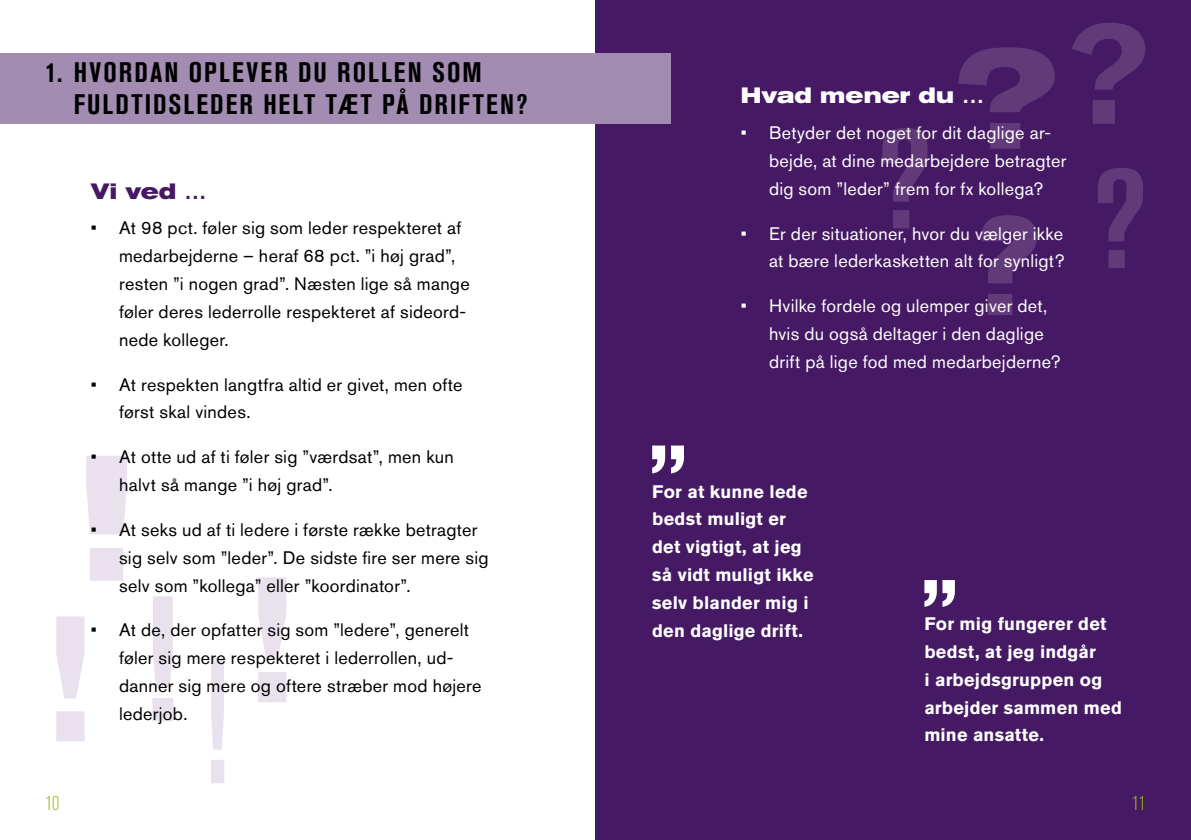
<style>
.page{position:relative;width:1191px;height:840px;background:#fff}
.page>*{position:absolute;margin:0;border:0;box-sizing:border-box;transform-origin:0 0}
.t1{font:700 condensed 28px/32px "Akzidenz Grotesk BE";letter-spacing:.08em;color:#000}
.t2{font:700 expanded 22px "Akzidenz Grotesk BE";letter-spacing:.01em;color:#fff}
.t3{font:700 expanded 22px "Akzidenz Grotesk BE";color:#461964}
.t4{font:300 condensed 20px "Akzidenz Grotesk BE";color:#97bf0d}
.t5{font:18px/27.8px "Akzidenz Grotesk BE";letter-spacing:.015em;color:#000}
.t6{font:18px/27.8px "Akzidenz Grotesk BE";letter-spacing:.015em;color:#fff}
.t7{font:700 18px/27.8px "Akzidenz Grotesk BE";letter-spacing:.015em;color:#fff}
</style>
<div class="page">
<div style="left:595px;top:0;width:596px;height:839px;background:#461964"></div>
<svg style="left:0;top:53px;width:1055px;height:71px;fill:#a28cb1"></svg>
<div style="left:595px;top:53px;width:76px;height:71px;background:#a28bb1"></div>
<svg style="left:1097px;top:168px;width:46px;height:100px"></svg>
<svg style="left:981px;top:215px;width:55px;height:100px"></svg>
<svg style="left:958px;top:47px;width:96px;height:102px"></svg>
<svg style="left:882px;top:128px;width:45px;height:100px"></svg>
<svg style="left:1072px;top:23px;width:73px;height:101px"></svg>
<svg style="left:86px;top:456px;width:41px;height:124px"></svg>
<svg style="left:258px;top:577px;width:28px;height:124px"></svg>
<svg style="left:152px;top:596px;width:21px;height:125px"></svg>
<svg style="left:211px;top:658px;width:13px;height:124px;background:#ece6f0"></svg>
<svg style="left:56px;top:616px;width:29px;height:125px"></svg>
<svg style="left:924px;top:580px;width:31px;height:26px"></svg>
<svg style="left:652px;top:445px;width:32px;height:28px"></svg>
<h1 class="t1" style="left:74px;top:56px;width:455px;text-indent:-28px">1. HVORDAN OPLEVER DU ROLLEN SOM<br>FULDTIDSLEDER HELT TÆT PÅ DRIFTEN?</h1>
<p class="t3" style="left:91px;top:178px;width:117px">Vi ved …</p>
<p class="t5" style="left:119px;top:214px;width:352px;text-indent:-28px">• At 98 pct. føler sig som leder respekteret af medarbejderne – heraf 68 pct. ”i høj grad”, resten ”i nogen grad”. Næsten lige så mange føler deres lederrolle respekteret af sideord&shy;nede kolleger.</p>
<p class="t5" style="left:119px;top:370px;width:345px;text-indent:-28px">• At respekten langtfra altid er givet, men ofte først skal vindes.</p>
<p class="t5" style="left:119px;top:442px;width:336px;text-indent:-28px">• At otte ud af ti føler sig ”værdsat”, men kun halvt så mange ”i høj grad”.</p>
<p class="t5" style="left:119px;top:515px;width:371px;text-indent:-28px">• At seks ud af ti ledere i første række betragter sig selv som ”leder”. De sidste fire ser mere sig selv som ”kollega” eller ”koordinator”.</p>
<p class="t5" style="left:119px;top:615px;width:364px;text-indent:-28px">• At de, der opfatter sig som ”ledere”, generelt føler sig mere respekteret i lederrollen, ud&shy;danner sig mere og oftere stræber mod højere lederjob.</p>
<p class="t2" style="left:740px;top:83px;width:245px">Hvad mener du …</p>
<p class="t6" style="left:769px;top:119px;width:299px;text-indent:-28px">• Betyder det noget for dit daglige ar&shy;bejde, at dine medarbejdere betragter dig som ”leder” frem for fx kollega?</p>
<p class="t6" style="left:740px;top:219px;width:325px;text-align:right">• Er der situationer, hvor du vælger ikke at bære lederkasketten alt for synligt?</p>
<p class="t6" style="left:769px;top:292px;width:293px;text-indent:-28px">• Hvilke fordele og ulemper giver det, hvis du også deltager i den daglige drift på lige fod med medarbejderne?</p>
<p class="t7" style="left:652px;top:477px;width:163px">For at kunne lede bedst muligt er det vigtigt, at jeg så vidt muligt ikke selv blander mig i den daglige drift.</p>
<p class="t7" style="left:924px;top:609px;width:199px">For mig fungerer det bedst, at jeg indgår<br>i arbejdsgruppen og arbejder sammen med mine ansatte.</p>
<p class="t4" style="left:45px;top:791px;width:15px">10</p>
<p class="t4" style="left:1132px;top:791px;width:15px">11</p>
</div>
